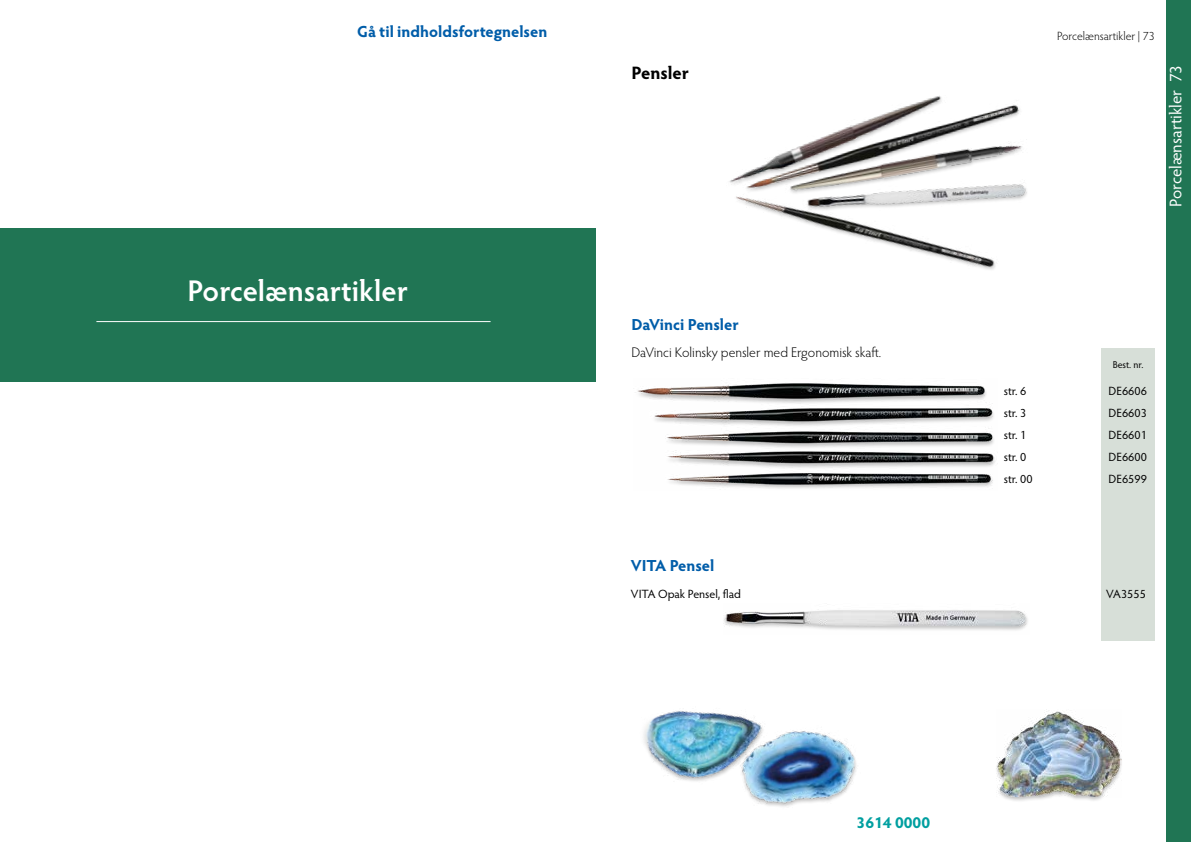
<style>
.page{position:relative;width:1191px;height:842px;background:#fff}
.page>*{position:absolute;margin:0;border:0;box-sizing:border-box;transform-origin:0 0}
.t1{font:600 30px "Hypatia Sans Pro";color:#fff}
.t2{font:700 18px "Hypatia Sans Pro";color:#000}
.t3{font:17px "Hypatia Sans Pro";letter-spacing:-.005em;color:#fff}
.t4{font:700 16px "Hypatia Sans Pro";color:#005da9}
.t5{font:700 16px "Hypatia Sans Pro";color:#009fa0}
.t6{font:300 14px "Hypatia Sans Pro";letter-spacing:-.005em;color:#000}
.t7{font:12px "Hypatia Sans Pro";color:#000}
.t8{font:300 12px "Hypatia Sans Pro";color:#000}
.t9{font:10px "Hypatia Sans Pro";letter-spacing:-.005em;color:#000}
</style>
<div class="page">
<div style="left:994px;top:712px;width:129px;height:91px;background:#000;opacity:.25"></div>
<img style="left:996px;top:709px;width:126px;height:89px">
<div style="left:1101px;top:348px;width:54px;height:293px;background:#d7dfd8"></div>
<img style="left:729px;top:96px;width:298px;height:174px">
<img style="left:643px;top:711px;width:83px;height:70px">
<img style="left:726px;top:714px;width:131px;height:93px">
<div style="left:1166px;top:0;width:25px;height:842px;background:#207554"></div>
<img style="left:723px;top:610px;width:305px;height:20px">
<img style="left:637px;top:383px;width:358px;height:106px">
<div style="left:0;top:228px;width:595px;height:154px;background:#207554"></div>
<hr style="left:96px;top:321px;width:394px;height:1px;background:#fff">
<h3 class="t4" style="left:357px;top:20px;width:191px">Gå til indholdsfortegnelsen</h3>
<h1 class="t1" style="left:187px;top:270px;width:222px">Porcelænsartikler</h1>
<h2 class="t2" style="left:631px;top:60px;width:59px">Pensler</h2>
<p class="t8" style="left:1057px;top:28px;width:99px">Porcelænsartikler | 73</p>
<h3 class="t3" style="left:1164px;top:207px;width:143px;rotate:-90deg">Porcelænsartikler 73</h3>
<h3 class="t4" style="left:631px;top:314px;width:109px">DaVinci Pensler</h3>
<p class="t6" style="left:631px;top:343px;width:251px">DaVinci Kolinsky pensler med Ergonomisk skaft.</p>
<p class="t9" style="left:1112px;top:358px;width:32px">Best. nr.</p>
<p class="t7" style="left:1003px;top:383px;width:24px">str. 6</p>
<p class="t7" style="left:1108px;top:383px;width:40px">DE6606</p>
<p class="t7" style="left:1003px;top:405px;width:24px">str. 3</p>
<p class="t7" style="left:1108px;top:405px;width:40px">DE6603</p>
<p class="t7" style="left:1003px;top:427px;width:24px">str. 1</p>
<p class="t7" style="left:1108px;top:427px;width:40px">DE6601</p>
<p class="t7" style="left:1003px;top:449px;width:24px">str. 0</p>
<p class="t7" style="left:1108px;top:449px;width:40px">DE6600</p>
<p class="t7" style="left:1003px;top:471px;width:30px">str. 00</p>
<p class="t7" style="left:1108px;top:471px;width:40px">DE6599</p>
<h3 class="t4" style="left:631px;top:554px;width:85px">VITA Pensel</h3>
<p class="t7" style="left:631px;top:585px;width:112px">VITA Opak Pensel, flad</p>
<p class="t7" style="left:1106px;top:585px;width:41px">VA3555</p>
<h3 class="t5" style="left:856px;top:811px;width:75px">3614 0000</h3>
</div>
